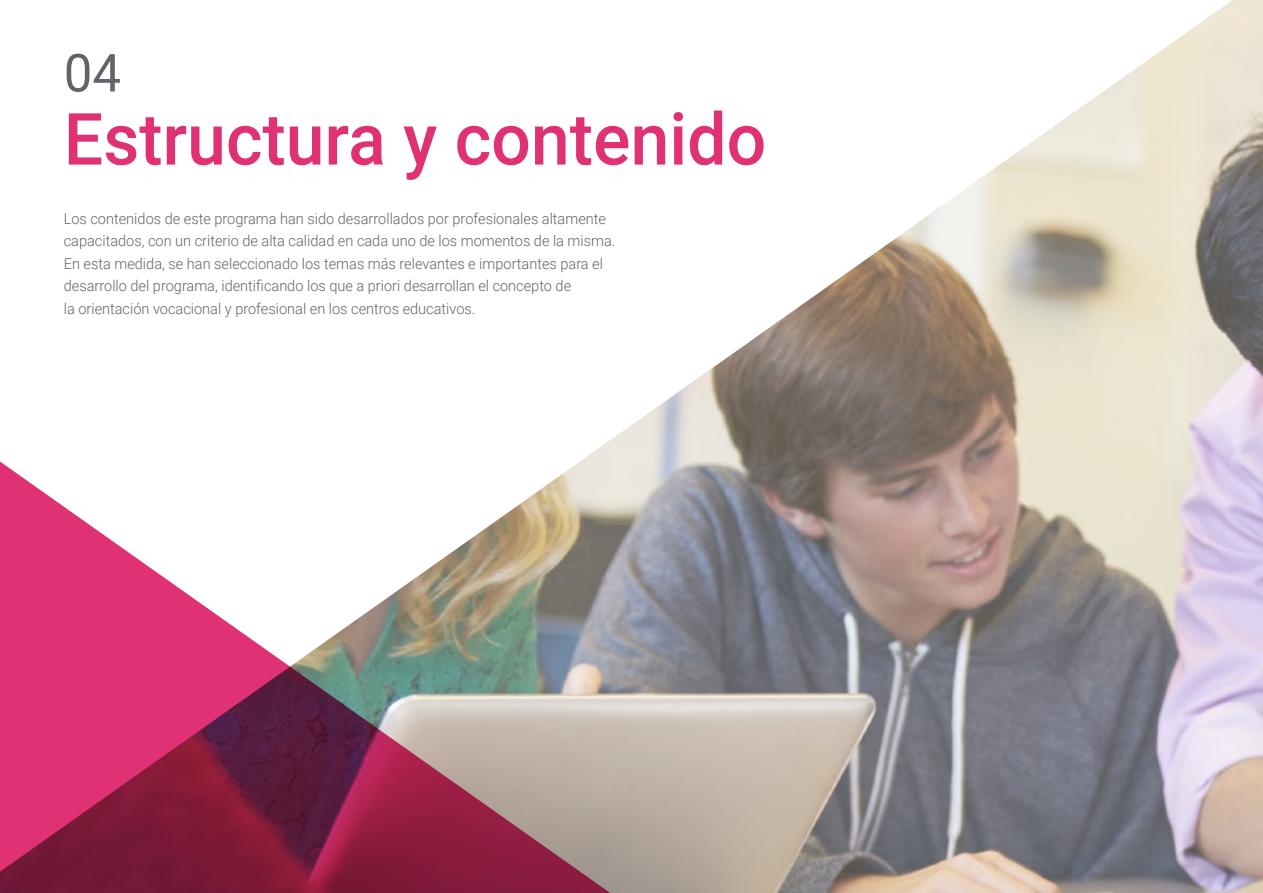
<style>
.page{position:relative;width:1263px;height:893px;background:#fff}
.page>*{position:absolute;margin:0;border:0;box-sizing:border-box;transform-origin:0 0}
.t1{font:500 72px "Roboto";color:#df3174}
.t2{font:52.5px "Roboto";color:#61646a}
.t3{font:300 15px/22.5px "Roboto";color:#61646a}
</style>
<div class="page">
<img style="left:602px;top:0;width:661px;height:893px">
<svg style="left:0;top:446px;width:640px;height:447px"></svg>
<h2 class="t2" style="left:64px;top:36px;width:59px">04</h2>
<h1 class="t1" style="left:64px;top:89px;width:704px">Estructura y contenido</h1>
<p class="t3" style="left:64px;top:207px;width:553px">Los contenidos de este programa han sido desarrollados por profesionales altamente capacitados, con un criterio de alta calidad en cada uno de los momentos de la misma.<br>En esta medida, se han seleccionado los temas más relevantes e importantes para el desarrollo del programa, identificando los que a priori desarrollan el concepto de<br>la orientación vocacional y profesional en los centros educativos.</p>
</div>
